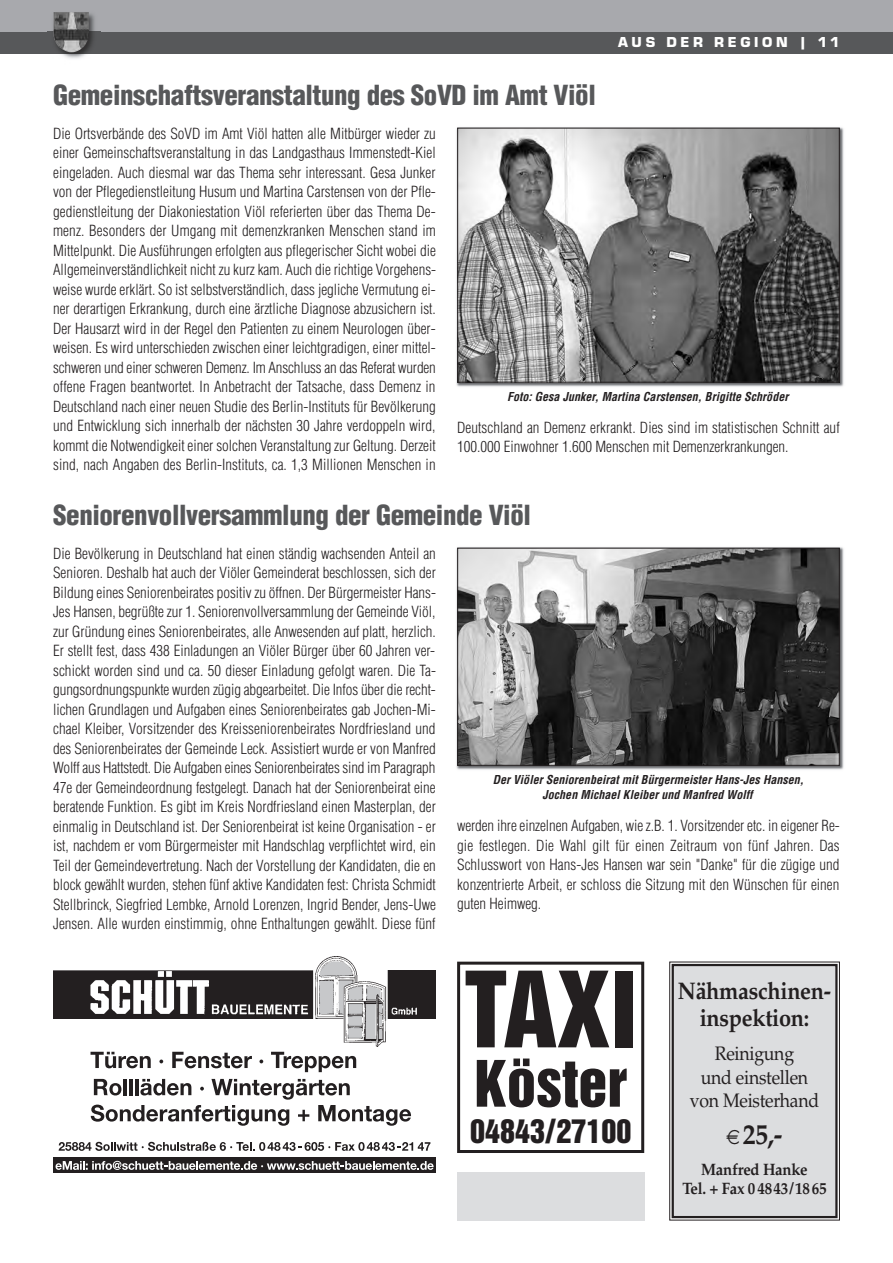
<style>
.page{position:relative;width:893px;height:1263px;background:#fff}
.page>*{position:absolute;margin:0;border:0;box-sizing:border-box;transform-origin:0 0}
.t1{font:96px "Helvetica Inserat";color:#231f20}
.t2{font:58.5px "Helvetica Inserat";color:#231f20}
.t3{font:30px "Helvetica Inserat";color:#231f20}
.t4{font:700 28.5px "Palatino";color:#231f20;scale:.91 1}
.t5{font:900 condensed 27px "Helvetica";letter-spacing:-.015em;color:#57585a}
.t6{font:700 24px/26.2px "Palatino";letter-spacing:-.015em;color:#231f20;text-align:center;scale:.91 1}
.t7{font:19.5px/23.9px "Palatino";letter-spacing:-.015em;color:#231f20;text-align:center;scale:.91 1}
.t8{font:700 16.5px/19.4px "Palatino";letter-spacing:-.015em;color:#231f20;text-align:center;scale:.91 1}
.t9{font:300 condensed 15px/19.5px "Helvetica";letter-spacing:.005em;color:#231f20;text-align:justify}
.t10{font:15px "Eurostile T Blac";letter-spacing:.25em;color:#fff}
.t11{font:italic 700 condensed 12px/15px "Helvetica";letter-spacing:.005em;color:#231f20;text-align:center}
</style>
<div class="page">
<div style="left:0;top:0;width:893px;height:43px;background:#a8a9ad"></div>
<div style="left:0;top:32px;width:893px;height:21px;background:#57585a"></div>
<img style="left:48px;top:13px;width:52px;height:46px">
<img style="left:53px;top:12px;width:36px;height:33px">
<div style="left:457px;top:1172px;width:187px;height:48px;background:#dcdddf"></div>
<div style="left:457px;top:962px;width:187px;height:191px;border:3px solid #231f20"></div>
<div style="left:673px;top:965px;width:163px;height:252px;background:#dcdddf"></div>
<div style="left:669px;top:962px;width:171px;height:258px;border:1px solid #231f20"></div>
<div style="left:672px;top:964px;width:166px;height:254px;border:2px solid #231f20"></div>
<img style="left:53px;top:971px;width:383px;height:48px">
<img style="left:315px;top:957px;width:77px;height:89px">
<div style="left:53px;top:1157px;width:383px;height:15px;background:#231f20"></div>
<svg style="left:91px;top:1052px;width:60px;height:16px"></svg>
<svg style="left:159px;top:1059px;width:4px;height:4px"></svg>
<svg style="left:172px;top:1052px;width:80px;height:16px"></svg>
<svg style="left:259px;top:1059px;width:4px;height:4px"></svg>
<svg style="left:271px;top:1052px;width:85px;height:20px"></svg>
<svg style="left:59px;top:1142px;width:371px;height:9px"></svg>
<svg style="left:56px;top:1161px;width:378px;height:9px"></svg>
<svg style="left:91px;top:1079px;width:320px;height:47px"></svg>
<img style="left:456px;top:127px;width:388px;height:260px">
<img style="left:459px;top:130px;width:379px;height:251px">
<div style="left:457px;top:128px;width:383px;height:255px;border:1px solid #231f20"></div>
<img style="left:456px;top:547px;width:388px;height:223px">
<img style="left:459px;top:550px;width:379px;height:214px">
<div style="left:457px;top:548px;width:383px;height:218px;border:1px solid #231f20"></div>
<h3 class="t5" style="left:53px;top:80px;width:544px">Gemeinschaftsveranstaltung des SoVD im Amt Viöl</h3>
<p class="t10" style="left:618px;top:33px;width:223px">AUS DER REGION | 11</p>
<p class="t9" style="left:53px;top:124px;width:385px">Die Ortsverbände des SoVD im Amt Viöl hatten alle Mitbürger wieder zu einer Gemeinschaftsveranstaltung in das Landgasthaus Immenstedt-Kiel eingeladen. Auch diesmal war das Thema sehr interessant. Gesa Junker von der Pflegedienstleitung Husum und Martina Carstensen von der Pfle&shy;gedienstleitung der Diakoniestation Viöl referierten über das Thema De&shy;menz. Besonders der Umgang mit demenzkranken Menschen stand im Mittelpunkt. Die Ausführungen erfolgten aus pflegerischer Sicht wobei die Allgemeinverständlichkeit nicht zu kurz kam. Auch die richtige Vorgehens&shy;weise wurde erklärt. So ist selbstverständlich, dass jegliche Vermutung ei&shy;ner derartigen Erkrankung, durch eine ärztliche Diagnose abzusichern ist.<br>Der Hausarzt wird in der Regel den Patienten zu einem Neurologen über&shy;weisen. Es wird unterschieden zwischen einer leichtgradigen, einer mittel&shy;schweren und einer schweren Demenz. Im Anschluss an das Referat wurden offene Fragen beantwortet. In Anbetracht der Tatsache, dass Demenz in Deutschland nach einer neuen Studie des Berlin-Instituts für Bevölkerung und Entwicklung sich innerhalb der nächsten 30 Jahre verdoppeln wird, kommt die Notwendigkeit einer solchen Veranstaltung zur Geltung. Derzeit sind, nach Angaben des Berlin-Instituts, ca. 1,3 Millionen Menschen in</p>
<p class="t11" style="left:507px;top:389px;width:283px">Foto: Gesa Junker, Martina Carstensen, Brigitte Schröder</p>
<p class="t9" style="left:457px;top:418px;width:384px">Deutschland an Demenz erkrankt. Dies sind im statistischen Schnitt auf<br>100.000 Einwohner 1.600 Menschen mit Demenzerkrankungen.</p>
<h3 class="t5" style="left:53px;top:500px;width:479px">Seniorenvollversammlung der Gemeinde Viöl</h3>
<p class="t9" style="left:53px;top:544px;width:384px">Die Bevölkerung in Deutschland hat einen ständig wachsenden Anteil an Senioren. Deshalb hat auch der Viöler Gemeinderat beschlossen, sich der Bildung eines Seniorenbeirates positiv zu öffnen. Der Bürgermeister Hans-Jes Hansen, begrüßte zur 1. Seniorenvollversammlung der Gemeinde Viöl, zur Gründung eines Seniorenbeirates, alle Anwesenden auf platt, herzlich.<br>Er stellt fest, dass 438 Einladungen an Viöler Bürger über 60 Jahren ver&shy;schickt worden sind und ca. 50 dieser Einladung gefolgt waren. Die Ta&shy;gungsordnungspunkte wurden zügig abgearbeitet. Die Infos über die recht&shy;lichen Grundlagen und Aufgaben eines Seniorenbeirates gab Jochen-Mi&shy;chael Kleiber, Vorsitzender des Kreisseniorenbeirates Nordfriesland und des Seniorenbeirates der Gemeinde Leck. Assistiert wurde er von Manfred Wolff aus Hattstedt. Die Aufgaben eines Seniorenbeirates sind im Paragraph 47e der Gemeindeordnung festgelegt. Danach hat der Seniorenbeirat eine beratende Funktion. Es gibt im Kreis Nordfriesland einen Masterplan, der einmalig in Deutschland ist. Der Seniorenbeirat ist keine Organisation - er ist, nachdem er vom Bürgermeister mit Handschlag verpflichtet wird, ein Teil der Gemeindevertretung. Nach der Vorstellung der Kandidaten, die en block gewählt wurden, stehen fünf aktive Kandidaten fest: Christa Schmidt Stellbrinck, Siegfried Lembke, Arnold Lorenzen, Ingrid Bender, Jens-Uwe Jensen. Alle wurden einstimmig, ohne Enthaltungen gewählt. Diese fünf</p>
<p class="t11" style="left:493px;top:772px;width:313px">Der Viöler Seniorenbeirat mit Bürgermeister Hans-Jes Hansen,<br>Jochen Michael Kleiber und Manfred Wolff</p>
<p class="t9" style="left:457px;top:816px;width:384px">werden ihre einzelnen Aufgaben, wie z.B. 1. Vorsitzender etc. in eigener Re&shy;gie festlegen. Die Wahl gilt für einen Zeitraum von fünf Jahren. Das Schlusswort von Hans-Jes Hansen war sein "Danke" für die zügige und konzentrierte Arbeit, er schloss die Sitzung mit den Wünschen für einen guten Heimweg.</p>
<h1 class="t1" style="left:465px;top:971px;width:174px">TAXI</h1>
<h2 class="t2" style="left:474px;top:1060px;width:154px">Köster</h2>
<h3 class="t3" style="left:470px;top:1119px;width:163px">04843/27100</h3>
<h3 class="t6" style="left:678px;top:980px;width:170px">Nähmaschinen&shy;inspektion:</h3>
<h3 class="t7" style="left:690px;top:1043px;width:144px">Reinigung<br>und einstellen von Meisterhand</h3>
<h3 class="t4" style="left:743px;top:1123px;width:45px">25,-</h3>
<p class="t8" style="left:682px;top:1161px;width:160px">Manfred Hanke<br>Tel. + Fax 0 4843/18 65</p>
</div>
